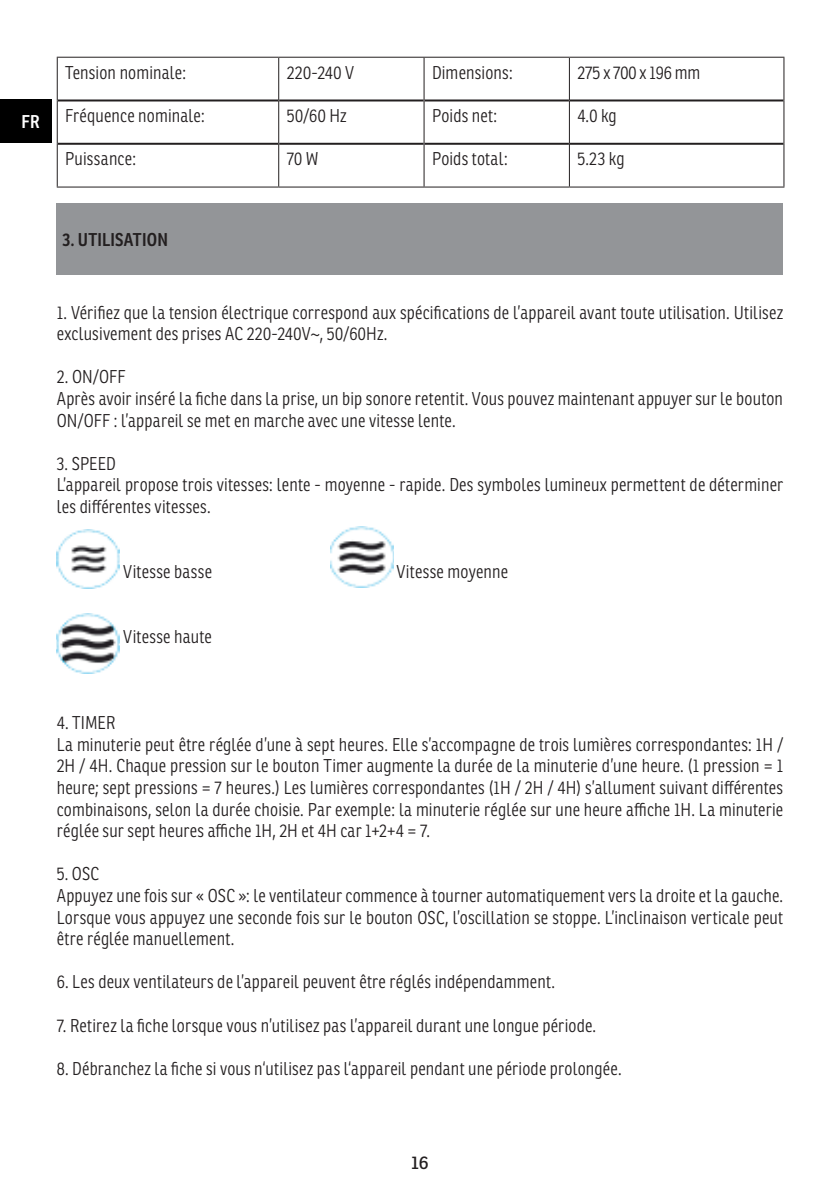
<style>
.page{position:relative;width:840px;height:1191px;background:#fff}
.page>*{position:absolute;margin:0;border:0;box-sizing:border-box;transform-origin:0 0}
.t1{font:300 18px/21.6px "Ronnia Cond";letter-spacing:.01em;color:#231f20}
.t2{font:600 18px "Ronnia Cond";letter-spacing:.01em;color:#231f20}
.t3{font:18px "Ronnia";color:#231f20}
.t4{font:600 18px "Ronnia Cond";color:#fff}
</style>
<div class="page">
<div style="left:57px;top:203px;width:725px;height:72px;background:#939598"></div>
<img style="left:57px;top:529px;width:63px;height:60px">
<img style="left:330px;top:526px;width:63px;height:62px">
<img style="left:57px;top:613px;width:63px;height:60px">
<hr style="left:58px;top:99px;width:220px;height:2px;background:#231f20">
<hr style="left:279px;top:99px;width:144px;height:2px;background:#231f20">
<hr style="left:424px;top:99px;width:144px;height:2px;background:#231f20">
<hr style="left:569px;top:99px;width:214px;height:2px;background:#231f20">
<hr style="left:58px;top:143px;width:220px;height:2px;background:#231f20">
<hr style="left:279px;top:143px;width:144px;height:2px;background:#231f20">
<hr style="left:424px;top:143px;width:144px;height:2px;background:#231f20">
<hr style="left:569px;top:143px;width:214px;height:2px;background:#231f20">
<hr style="left:57px;top:57px;width:221px;height:1px;background:#231f20">
<hr style="left:57px;top:58px;width:1px;height:42px;background:#231f20">
<hr style="left:278px;top:57px;width:146px;height:1px;background:#231f20">
<hr style="left:278px;top:58px;width:1px;height:42px;background:#231f20">
<hr style="left:424px;top:57px;width:145px;height:1px;background:#231f20">
<hr style="left:423px;top:58px;width:1px;height:42px;background:#231f20">
<hr style="left:569px;top:57px;width:215px;height:1px;background:#231f20">
<hr style="left:568px;top:58px;width:1px;height:42px;background:#231f20">
<hr style="left:783px;top:58px;width:1px;height:42px;background:#231f20">
<hr style="left:57px;top:100px;width:1px;height:44px;background:#231f20">
<hr style="left:278px;top:100px;width:1px;height:44px;background:#231f20">
<hr style="left:423px;top:100px;width:1px;height:44px;background:#231f20">
<hr style="left:568px;top:100px;width:1px;height:44px;background:#231f20">
<hr style="left:783px;top:100px;width:1px;height:44px;background:#231f20">
<hr style="left:57px;top:144px;width:1px;height:42px;background:#231f20">
<hr style="left:278px;top:144px;width:1px;height:42px;background:#231f20">
<hr style="left:423px;top:144px;width:1px;height:42px;background:#231f20">
<hr style="left:568px;top:144px;width:1px;height:42px;background:#231f20">
<hr style="left:783px;top:144px;width:1px;height:42px;background:#231f20">
<hr style="left:57px;top:186px;width:221px;height:1px;background:#231f20">
<hr style="left:278px;top:186px;width:146px;height:1px;background:#231f20">
<hr style="left:424px;top:186px;width:145px;height:1px;background:#231f20">
<hr style="left:569px;top:186px;width:215px;height:1px;background:#231f20">
<div style="left:0;top:100px;width:51px;height:43px;background:#000"></div>
<p class="t4" style="left:21px;top:111px;width:20px">FR</p>
<p class="t1" style="left:65px;top:62px;width:122px">Tension nominale:</p>
<p class="t1" style="left:286px;top:62px;width:69px">220-240 V</p>
<p class="t1" style="left:432px;top:62px;width:82px">Dimensions:</p>
<p class="t1" style="left:577px;top:62px;width:124px">275 x 700 x 196 mm</p>
<p class="t1" style="left:65px;top:105px;width:141px">Fréquence nominale:</p>
<p class="t1" style="left:286px;top:105px;width:61px">50/60 Hz</p>
<p class="t1" style="left:432px;top:105px;width:67px">Poids net:</p>
<p class="t1" style="left:577px;top:105px;width:41px">4.0 kg</p>
<p class="t1" style="left:65px;top:148px;width:72px">Puissance:</p>
<p class="t1" style="left:286px;top:148px;width:33px">70 W</p>
<p class="t1" style="left:432px;top:148px;width:77px">Poids total:</p>
<p class="t1" style="left:577px;top:148px;width:49px">5.23 kg</p>
<p class="t2" style="left:62px;top:229px;width:107px">3. UTILISATION</p>
<p class="t1" style="left:57px;top:301px;width:727px">1. Vérifiez que la tension électrique correspond aux spécifications de l’appareil avant toute utilisation. Utilisez exclusivement des prises AC 220-240V~, 50/60Hz.</p>
<p class="t1" style="left:57px;top:366px;width:727px">2. ON/OFF<br>Après avoir inséré la fiche dans la prise, un bip sonore retentit. Vous pouvez maintenant appuyer sur le bouton<br>ON/OFF : l’appareil se met en marche avec une vitesse lente.</p>
<p class="t1" style="left:57px;top:453px;width:727px">3. SPEED<br>L’appareil propose trois vitesses: lente - moyenne - rapide. Des symboles lumineux permettent de déterminer les différentes vitesses.</p>
<p class="t1" style="left:123px;top:561px;width:90px">Vitesse basse</p>
<p class="t1" style="left:396px;top:561px;width:113px">Vitesse moyenne</p>
<p class="t1" style="left:123px;top:625px;width:90px">Vitesse haute</p>
<p class="t1" style="left:57px;top:712px;width:727px">4. TIMER<br>La minuterie peut être réglée d’une à sept heures. Elle s’accompagne de trois lumières correspondantes: 1H / 2H / 4H. Chaque pression sur le bouton Timer augmente la durée de la minuterie d’une heure. (1 pression = 1 heure; sept pressions = 7 heures.) Les lumières correspondantes (1H / 2H / 4H) s’allument suivant différentes combinaisons, selon la durée choisie. Par exemple: la minuterie réglée sur une heure affiche 1H. La minuterie réglée sur sept heures affiche 1H, 2H et 4H car 1+2+4 = 7.</p>
<p class="t1" style="left:57px;top:863px;width:727px">5. OSC<br>Appuyez une fois sur « OSC »: le ventilateur commence à tourner automatiquement vers la droite et la gauche.<br>Lorsque vous appuyez une seconde fois sur le bouton OSC, l’oscillation se stoppe. L’inclinaison verticale peut être réglée manuellement.</p>
<p class="t1" style="left:57px;top:971px;width:499px">6. Les deux ventilateurs de l’appareil peuvent être réglés indépendamment.</p>
<p class="t1" style="left:57px;top:1014px;width:540px">7. Retirez la fiche lorsque vous n’utilisez pas l’appareil durant une longue période.</p>
<p class="t1" style="left:57px;top:1057px;width:566px">8. Débranchez la fiche si vous n‘utilisez pas l‘appareil pendant une période prolongée.</p>
<p class="t3" style="left:411px;top:1151px;width:19px">16</p>
</div>
